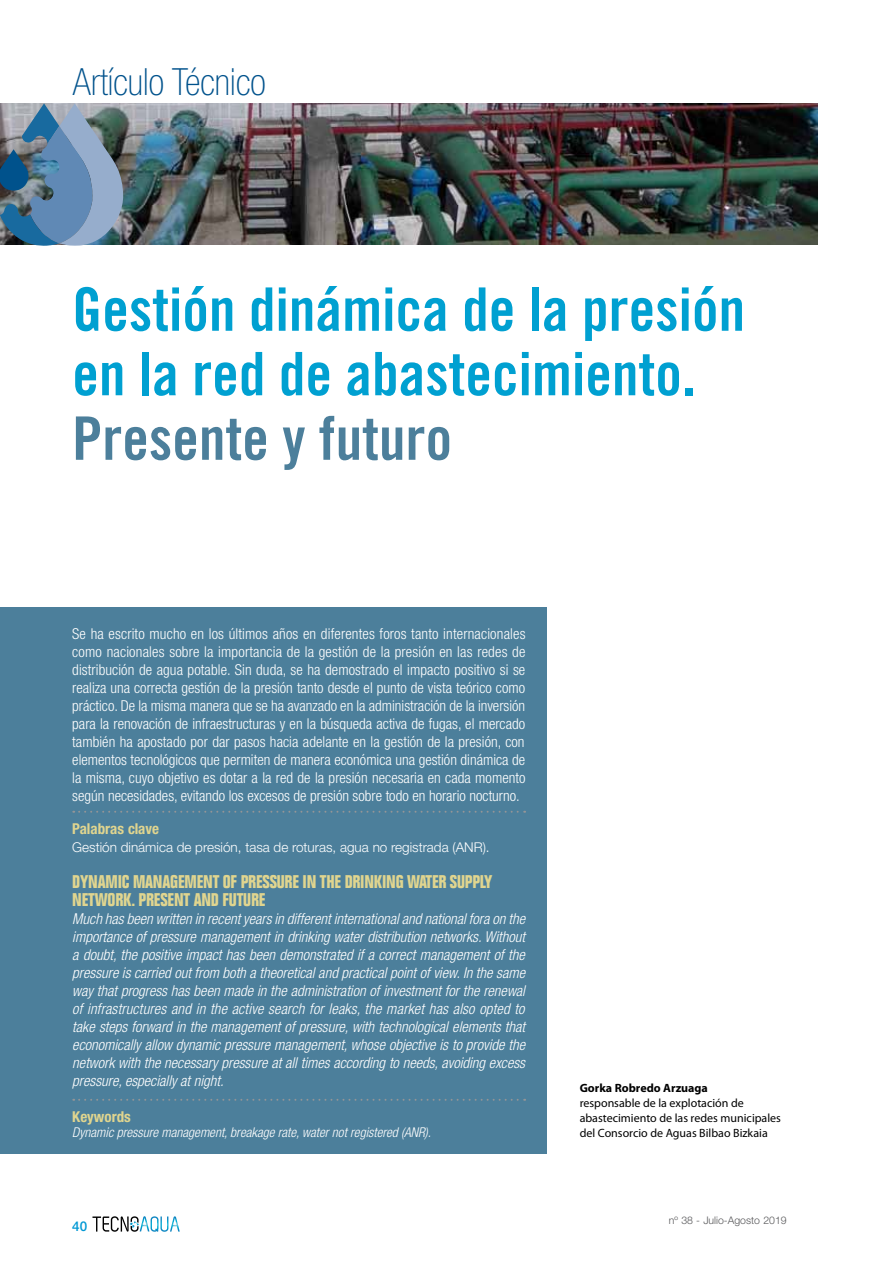
<style>
.page{position:relative;width:893px;height:1263px;background:#fff}
.page>*{position:absolute;margin:0;border:0;box-sizing:border-box;transform-origin:0 0}
.t1{font:60px/64.5px "Trade Gothic Bold Cond Twenty";color:#00a0d1}
.t2{font:60px "Trade Gothic Bold Cond Twenty";color:#4c7f9b}
.t3{font:100 condensed 37.5px "Helvetica Neue LT Std";color:#00528c}
.t4{font:700 condensed 18px/18px "Folio";letter-spacing:-.01em;color:#e0d58f}
.t5{font:300 condensed 15px/18px "Helvetica Neue LT Std";color:#fff;text-align:justify}
.t6{font:italic 300 condensed 15px/18px "Helvetica Neue LT Std";color:#fff;text-align:justify}
.t7{font:700 condensed 15px "Helvetica Neue LT Std";color:#e0d58f}
.t8{font:italic 300 condensed 13.5px "Helvetica Neue LT Std";color:#fff}
.t9{font:300 13.5px "Helvetica Neue LT Std";color:#fff}
.t10{font:500 13.5px "Helvetica Neue LT Std";color:#0098d4}
.t11{font:12px/15px "Myriad Pro";color:#000}
.t12{font:700 12px "Myriad Pro";color:#000}
.t13{font:300 10.5px "Helvetica Neue LT Std";color:#58585a}
</style>
<div class="page">
<svg style="left:92px;top:1216px;width:88px;height:16px"></svg>
<img style="left:123px;top:103px;width:694px;height:141px">
<div style="left:0;top:607px;width:546px;height:546px;background:#4c7f9b"></div>
<svg style="left:73px;top:811px;width:452px;height:2px"></svg>
<svg style="left:73px;top:1099px;width:452px;height:2px"></svg>
<img style="left:0;top:103px;width:123px;height:143px">
<h2 class="t3" style="left:73px;top:61px;width:195px">Artículo Técnico</h2>
<h1 class="t1" style="left:72px;top:277px;width:674px">Gestión dinámica de la presión en la red de abastecimiento.</h1>
<h1 class="t2" style="left:72px;top:402px;width:381px">Presente y futuro</h1>
<p class="t5" style="left:72px;top:624px;width:455px">Se ha escrito mucho en los últimos años en diferentes foros tanto internacionales como nacionales sobre la importancia de la gestión de la presión en las redes de distribución de agua potable. Sin duda, se ha demostrado el impacto positivo si se realiza una correcta gestión de la presión tanto desde el punto de vista teórico como práctico. De la misma manera que se ha avanzado en la administración de la inversión para la renovación de infraestructuras y en la búsqueda activa de fugas, el mercado también ha apostado por dar pasos hacia adelante en la gestión de la presión, con elementos tecnológicos que permiten de manera económica una gestión dinámica de la misma, cuyo objetivo es dotar a la red de la presión necesaria en cada momento según necesidades, evitando los excesos de presión sobre todo en horario nocturno.</p>
<p class="t7" style="left:72px;top:819px;width:88px">Palabras clave</p>
<p class="t9" style="left:72px;top:839px;width:419px">Gestión dinámica de presión, tasa de roturas, agua no registrada (ANR).</p>
<p class="t4" style="left:72px;top:873px;width:422px">DYNAMIC MANAGEMENT OF PRESSURE IN THE DRINKING WATER SUPPLY<br>NETWORK. PRESENT AND FUTURE</p>
<p class="t6" style="left:72px;top:910px;width:454px">Much has been written in recent years in different international and national fora on the importance of pressure management in drinking water distribution networks. Without a doubt, the positive impact has been demonstrated if a correct management of the pressure is carried out from both a theoretical and practical point of view. In the same way that progress has been made in the administration of investment for the renewal of infrastructures and in the active search for leaks, the market has also opted to take steps forward in the management of pressure, with technological elements that economically allow dynamic pressure management, whose objective is to provide the network with the necessary pressure at all times according to needs, avoiding excess pressure, especially at night.</p>
<p class="t7" style="left:72px;top:1107px;width:60px">Keywords</p>
<p class="t8" style="left:72px;top:1124px;width:360px">Dynamic pressure management, breakage rate, water not registered (ANR).</p>
<p class="t10" style="left:72px;top:1218px;width:17px">40</p>
<p class="t12" style="left:580px;top:1080px;width:130px">Gorka Robredo Arzuaga</p>
<p class="t11" style="left:580px;top:1095px;width:203px">responsable de la explotación de abastecimiento de las redes municipales del Consorcio de Aguas Bilbao Bizkaia</p>
<p class="t13" style="left:669px;top:1213px;width:119px">nº 38 - Julio-Agosto 2019</p>
</div>
